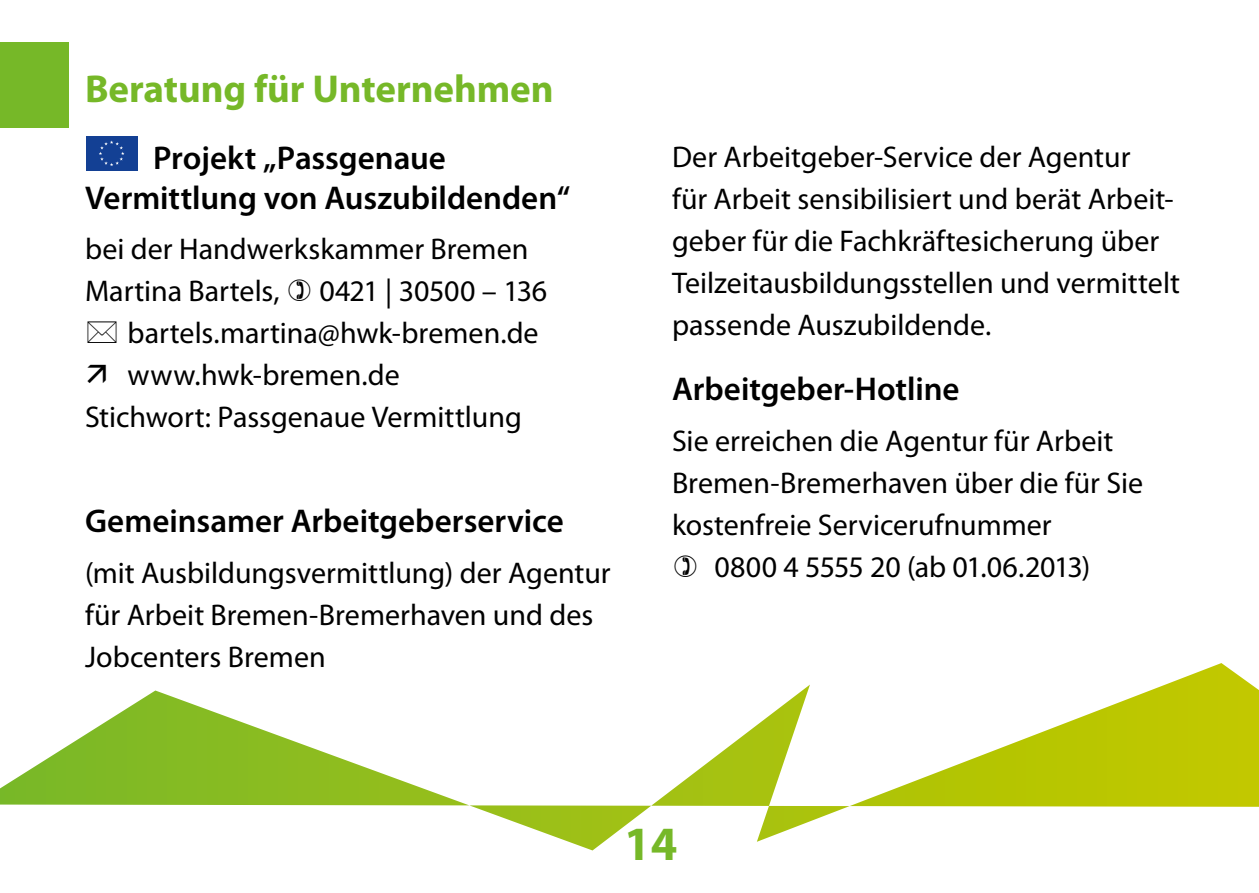
<style>
.page{position:relative;width:1259px;height:893px;background:#fff}
.page>*{position:absolute;margin:0;border:0;box-sizing:border-box;transform-origin:0 0}
.t1{font:700 48px "Myriad Pro";color:#76b828}
.t2{font:700 39px "Myriad Pro";letter-spacing:-.005em;color:#76b828}
.t3{font:600 33px/39.6px "Myriad Pro";color:#000}
.t4{font:30px/42px "Myriad Pro";color:#000}
</style>
<div class="page">
<div style="left:0;top:43px;width:68px;height:85px;background:#76b828"></div>
<svg style="left:0;top:663px;width:1259px;height:187px"></svg>
<div style="left:85px;top:135px;width:53px;height:37px;background:#134094"></div>
<svg style="left:99px;top:141px;width:25px;height:25px"></svg>
<h2 class="t2" style="left:85px;top:63px;width:470px">Beratung für Unternehmen</h2>
<p class="t3" style="left:85px;top:138px;width:487px;text-indent:68px">Projekt „Passgenaue<br>Vermittlung von Auszubildenden“</p>
<p class="t4" style="left:85px;top:228px;width:445px">bei der Handwerkskammer Bremen<br>Martina Bartels,</p>
<p class="t4" style="left:319px;top:270px;width:229px">0421 | 30500 – 136</p>
<p class="t4" style="left:128px;top:312px;width:412px">bartels.martina@hwk-bremen.de</p>
<p class="t4" style="left:128px;top:354px;width:274px">www.hwk-bremen.de</p>
<p class="t4" style="left:85px;top:396px;width:438px">Stichwort: Passgenaue Vermittlung</p>
<p class="t3" style="left:85px;top:500px;width:480px">Gemeinsamer Arbeitgeberservice</p>
<p class="t4" style="left:85px;top:551px;width:527px">(mit Ausbildungsvermittlung) der Agentur für Arbeit Bremen-Bremerhaven und des<br>Jobcenters Bremen</p>
<p class="t4" style="left:672px;top:136px;width:509px">Der Arbeitgeber-Service der Agentur<br>für Arbeit sensibilisiert und berät Arbeit&shy;geber für die Fachkräftesicherung über Teilzeitausbildungsstellen und vermittelt passende Auszubildende.</p>
<p class="t3" style="left:672px;top:368px;width:289px">Arbeitgeber-Hotline</p>
<p class="t4" style="left:672px;top:419px;width:443px">Sie erreichen die Agentur für Arbeit</p>
<p class="t4" style="left:672px;top:461px;width:472px">Bremen-Bremerhaven über die für Sie</p>
<p class="t4" style="left:672px;top:503px;width:381px">kostenfreie Servicerufnummer</p>
<p class="t4" style="left:714px;top:545px;width:377px">0800 4 5555 20 (ab 01.06.2013)</p>
<h1 class="t1" style="left:624px;top:812px;width:55px">14</h1>
</div>
